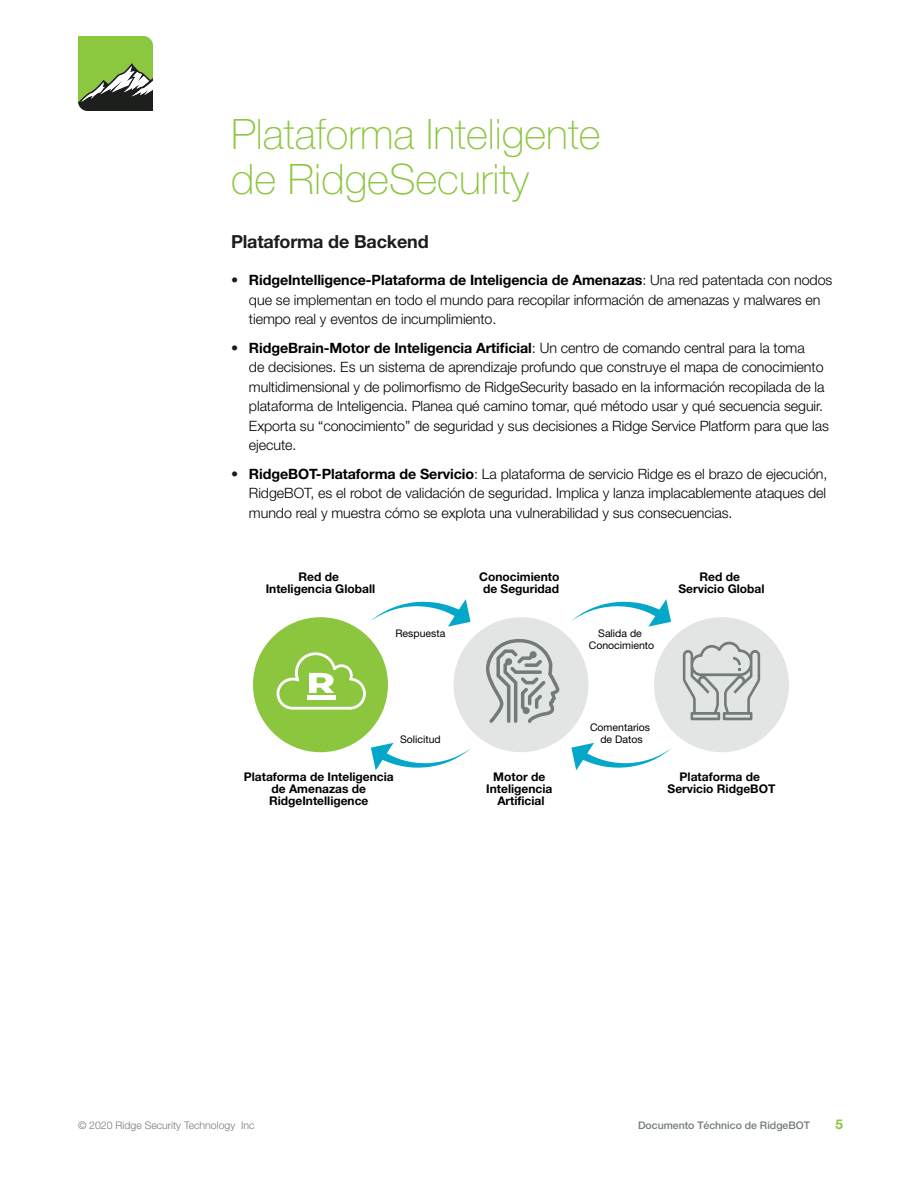
<style>
.page{position:relative;width:918px;height:1188px;background:#fff}
.page>*{position:absolute;margin:0;border:0;box-sizing:border-box;transform-origin:0 0}
.t1{font:100 42px/45px "Helvetica Neue";color:#8cc63f}
.t2{font:700 18px "Helvetica Neue";letter-spacing:-.01em;color:#1c1e1d}
.t3{font:300 14.25px/19.5px "Helvetica Neue";letter-spacing:-.005em;color:#000}
.t4{font:700 13.5px "Helvetica Neue";color:#8cc63f}
.t5{font:700 12px/12px "Helvetica Neue";color:#000;text-align:center}
.t6{font:10.5px/12px "Helvetica Neue";color:#000;text-align:center}
.t7{font:300 10.5px "Helvetica Neue";color:#717b78}
.t8{font:500 10.5px "Helvetica Neue";color:#717b78}
.s1{font-weight:400;color:#1c1e1d}
.s2{font-weight:700}
</style>
<div class="page">
<svg style="left:78px;top:36px;width:75px;height:75px;background:#799d4d"></svg>
<svg style="left:571px;top:743px;width:100px;height:27px"></svg>
<svg style="left:371px;top:743px;width:100px;height:27px"></svg>
<div style="left:253px;top:617px;width:135px;height:135px;background:#8cc63f;border-radius:50%"></div>
<svg style="left:371px;top:599px;width:100px;height:28px"></svg>
<div style="left:454px;top:617px;width:135px;height:135px;background:#e3e5e4;border-radius:50%"></div>
<div style="left:654px;top:617px;width:135px;height:135px;background:#e3e5e4;border-radius:50%"></div>
<svg style="left:571px;top:599px;width:100px;height:28px"></svg>
<svg style="left:486px;top:639px;width:73px;height:84px"></svg>
<svg style="left:277px;top:652px;width:89px;height:58px"></svg>
<svg style="left:683px;top:641px;width:77px;height:79px"></svg>
<h1 class="t1" style="left:231px;top:111px;width:371px">Plataforma Inteligente de RidgeSecurity</h1>
<p class="t2" style="left:231px;top:230px;width:199px">Plataforma de Backend</p>
<p class="t3" style="left:249px;top:270px;width:585px;text-indent:-18px"><span class="s1">•</span> <span class="s2">RidgeIntelligence-Plataforma de Inteligencia de Amenazas</span>: Una red patentada con nodos que se implementan en todo el mundo para recopilar información de amenazas y malwares en tiempo real y eventos de incumplimiento.</p>
<p class="t3" style="left:249px;top:337px;width:581px;text-indent:-18px"><span class="s1">•</span> <span class="s2">RidgeBrain-Motor de Inteligencia Artificial</span>: Un centro de comando central para la toma<br>de decisiones. Es un sistema de aprendizaje profundo que construye el mapa de conocimiento multidimensional y de polimorfismo de RidgeSecurity basado en la información recopilada de la plataforma de Inteligencia. Planea qué camino tomar, qué método usar y qué secuencia seguir.<br>Exporta su “conocimiento” de seguridad y sus decisiones a Ridge Service Platform para que las ejecute.</p>
<p class="t3" style="left:249px;top:463px;width:580px;text-align:justify;text-indent:-18px"><span class="s1">•</span> <span class="s2">RidgeBOT-Plataforma de Servicio</span>: La plataforma de servicio Ridge es el brazo de ejecución, RidgeBOT, es el robot de validación de seguridad. Implica y lanza implacablemente ataques del mundo real y muestra cómo se explota una vulnerabilidad y sus consecuencias.</p>
<p class="t5" style="left:266px;top:570px;width:111px">Red de<br>Inteligencia Globall</p>
<p class="t5" style="left:479px;top:570px;width:82px">Conocimiento de Seguridad</p>
<p class="t5" style="left:678px;top:570px;width:88px">Red de<br>Servicio Global</p>
<p class="t6" style="left:395px;top:627px;width:51px">Respuesta</p>
<p class="t6" style="left:589px;top:627px;width:67px">Salida de<br>Conocimiento</p>
<p class="t6" style="left:400px;top:733px;width:42px">Solicitud</p>
<p class="t6" style="left:590px;top:721px;width:62px">Comentarios de Datos</p>
<p class="t5" style="left:244px;top:771px;width:151px">Plataforma de Inteligencia de Amenazas de<br>RidgeIntelligence</p>
<p class="t5" style="left:486px;top:771px;width:68px">Motor de<br>Inteligencia<br>Artificial</p>
<p class="t5" style="left:668px;top:771px;width:109px">Plataforma de<br>Servicio RidgeBOT</p>
<p class="t7" style="left:78px;top:1119px;width:178px">© 2020 Ridge Security Technology Inc</p>
<p class="t8" style="left:638px;top:1119px;width:173px">Documento Téchnico de RidgeBOT</p>
<p class="t4" style="left:835px;top:1116px;width:9px">5</p>
</div>
